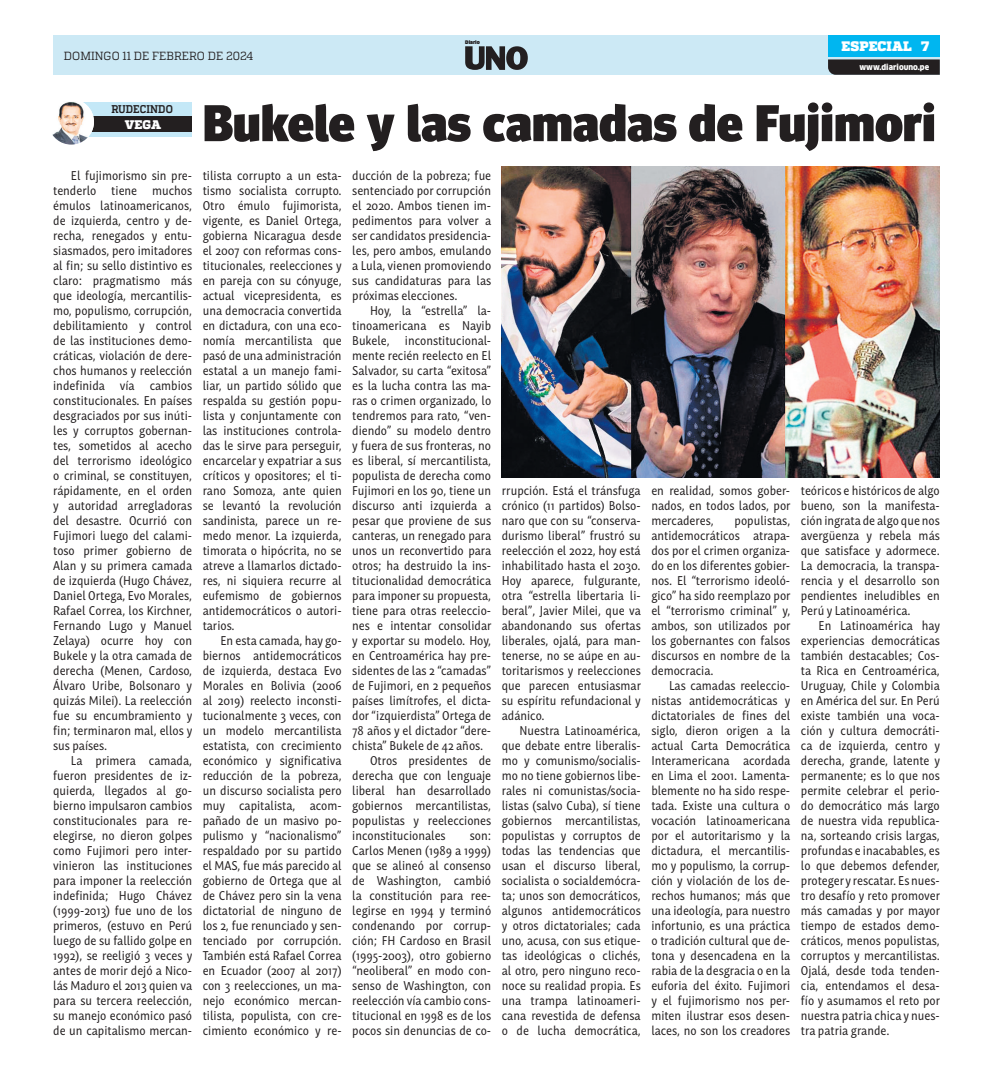
<style>
.page{position:relative;width:993px;height:1081px;background:#fff}
.page>*{position:absolute;margin:0;border:0;box-sizing:border-box;transform-origin:0 0}
.TITULAR{font:900 51.62px "Meta Head OT";color:#231f20}
.t1{font:900 13.75px "Quadon";letter-spacing:.01em;color:#fff}
.t2{font:12.5px/15px "Mastro Sans";color:#231f20;text-align:justify;scale:.88 1}
.CARGO_CREDITO{font:800 12.5px "Quadon";color:#fff}
.t3{font:11.75px "Quadon";color:#231f20;scale:.95 1}
.NOMBRE_CREDITO{font:700 11.25px "Quadon";letter-spacing:.005em;color:#231f20;scale:.9 1}
.t4{font:900 7.88px "Clan Pro";color:#fff;scale:.95 1}
.t5{font:900 4.88px "Clan Pro";letter-spacing:-.01em;color:#231f20}
</style>
<div class="page">
<div style="left:53px;top:35px;width:886px;height:40px;background:#cce9f5"></div>
<div style="left:827px;top:35px;width:112px;height:22px;background:#00b6f0"></div>
<svg style="left:828px;top:59px;width:111px;height:16px;background:#2b292a"></svg>
<svg style="left:465px;top:46px;width:62px;height:24px"></svg>
<div style="left:75px;top:102px;width:117px;height:35px;background:#c4e8f7"></div>
<div style="left:87px;top:116px;width:105px;height:16px;background:#231f20"></div>
<img style="left:52px;top:102px;width:42px;height:43px">
<img style="left:501px;top:167px;width:438px;height:311px">
<p class="t3" style="left:64px;top:49px;width:201px">DOMINGO 11 DE FEBRERO DE 2024</p>
<p class="t5" style="left:465px;top:40px;width:16px">Diario</p>
<p class="t1" style="left:841px;top:38px;width:72px">ESPECIAL</p>
<p class="t1" style="left:920px;top:38px;width:10px">7</p>
<p class="t4" style="left:859px;top:62px;width:75px">www.diariouno.pe</p>
<p class="NOMBRE_CREDITO" style="left:111px;top:103px;width:70px">RUDECINDO</p>
<p class="CARGO_CREDITO" style="left:125px;top:117px;width:38px">VEGA</p>
<p class="t2" style="left:53px;top:167px;width:159px;text-indent:18px">El fujimorismo sin pre&shy;tenderlo tiene muchos émulos latinoamericanos, de izquierda, centro y de&shy;recha, renegados y entu&shy;siasmados, pero imitadores al fin; su sello distintivo es claro: pragmatismo más que ideología, mercantilis&shy;mo, populismo, corrupción, debilitamiento y control de las instituciones demo&shy;cráticas, violación de dere&shy;chos humanos y reelección indefinida vía cambios constitucionales. En países desgraciados por sus inúti&shy;les y corruptos gobernan&shy;tes, sometidos al acecho del terrorismo ideológico o criminal, se constituyen, rápidamente, en el orden y autoridad arregladoras del desastre. Ocurrió con Fujimori luego del calami&shy;toso primer gobierno de Alan y su primera camada de izquierda (Hugo Chávez, Daniel Ortega, Evo Morales, Rafael Correa, los Kirchner, Fernando Lugo y Manuel Zelaya) ocurre hoy con Bukele y la otra camada de derecha (Menen, Cardoso, Álvaro Uribe, Bolsonaro y quizás Milei). La reelección fue su encumbramiento y fin; terminaron mal, ellos y sus países.</p>
<p class="t2" style="left:53px;top:752px;width:159px;text-indent:18px">La primera camada, fueron presidentes de iz&shy;quierda, llegados al go&shy;bierno impulsaron cambios constitucionales para re&shy;elegirse, no dieron golpes como Fujimori pero inter&shy;vinieron las instituciones para imponer la reelección indefinida; Hugo Chávez (1999-2013) fue uno de los primeros, (estuvo en Perú luego de su fallido golpe en 1992), se reeligió 3 veces y antes de morir dejó a Nico&shy;lás Maduro el 2013 quien va para su tercera reelección, su manejo económico pasó de un capitalismo mercan-</p>
<p class="TITULAR" style="left:203px;top:93px;width:734px">Bukele y las camadas de Fujimori</p>
<p class="t2" style="left:203px;top:167px;width:159px">tilista corrupto a un esta&shy;tismo socialista corrupto.<br>Otro émulo fujimorista, vigente, es Daniel Ortega, gobierna Nicaragua desde el 2007 con reformas cons&shy;titucionales, reelecciones y en pareja con su cónyuge, actual vicepresidenta, es una democracia convertida en dictadura, con una eco&shy;nomía mercantilista que pasó de una administración estatal a un manejo fami&shy;liar, un partido sólido que respalda su gestión popu&shy;lista y conjuntamente con las instituciones controla&shy;das le sirve para perseguir, encarcelar y expatriar a sus críticos y opositores; el ti&shy;rano Somoza, ante quien se levantó la revolución sandinista, parece un re&shy;medo menor. La izquierda, timorata o hipócrita, no se atreve a llamarlos dictado&shy;res, ni siquiera recurre al eufemismo de gobiernos antidemocráticos o autori&shy;tarios.</p>
<p class="t2" style="left:203px;top:632px;width:159px;text-indent:18px">En esta camada, hay go&shy;biernos antidemocráticos de izquierda, destaca Evo Morales en Bolivia (2006 al 2019) reelecto inconsti&shy;tucionalmente 3 veces, con un modelo mercantilista estatista, con crecimiento económico y significativa reducción de la pobreza, un discurso socialista pero muy capitalista, acom&shy;pañado de un masivo po&shy;pulismo y “nacionalismo” respaldado por su partido el MAS, fue más parecido al gobierno de Ortega que al de Chávez pero sin la vena dictatorial de ninguno de los 2, fue renunciado y sen&shy;tenciado por corrupción.<br>También está Rafael Correa en Ecuador (2007 al 2017) con 3 reelecciones, un ma&shy;nejo económico mercan&shy;tilista, populista, con cre&shy;cimiento económico y re-</p>
<p class="t2" style="left:352px;top:167px;width:159px">ducción de la pobreza; fue sentenciado por corrupción el 2020. Ambos tienen im&shy;pedimentos para volver a ser candidatos presidencia&shy;les, pero ambos, emulando a Lula, vienen promoviendo sus candidaturas para las próximas elecciones.</p>
<p class="t2" style="left:352px;top:302px;width:160px;text-indent:18px">Hoy, la “estrella” la&shy;tinoamericana es Nayib Bukele, inconstitucional&shy;mente recién reelecto en El Salvador, su carta “exitosa” es la lucha contra las ma&shy;ras o crimen organizado, lo tendremos para rato, “ven&shy;diendo” su modelo dentro y fuera de sus fronteras, no es liberal, sí mercantilista, populista de derecha como Fujimori en los 90, tiene un discurso anti izquierda a pesar que proviene de sus canteras, un renegado para unos un reconvertido para otros; ha destruido la ins&shy;titucionalidad democrática para imponer su propuesta, tiene para otras reeleccio&shy;nes e intentar consolidar y exportar su modelo. Hoy, en Centroamérica hay pre&shy;sidentes de las 2 “camadas” de Fujimori, en 2 pequeños países limítrofes, el dicta&shy;dor “izquierdista” Ortega de 78 años y el dictador “dere&shy;chista” Bukele de 42 años.</p>
<p class="t2" style="left:352px;top:752px;width:159px;text-indent:18px">Otros presidentes de derecha que con lenguaje liberal han desarrollado gobiernos mercantilistas, populistas y reelecciones inconstitucionales</p>
<p class="t2" style="left:352px;top:827px;width:159px;text-indent:117px">son:<br>Carlos Menen (1989 a 1999) que se alineó al consenso de Washington, cambió la constitución para ree&shy;legirse en 1994 y terminó condenando por corrup&shy;ción; FH Cardoso en Brasil (1995-2003), otro gobierno “neoliberal” en modo con&shy;senso de Washington, con reelección vía cambio cons&shy;titucional en 1998 es de los pocos sin denuncias de co-</p>
<p class="t2" style="left:501px;top:482px;width:160px">rrupción. Está el tránsfuga crónico (11 partidos) Bolso&shy;naro que con su “conserva&shy;durismo liberal” frustró su reelección el 2022, hoy está inhabilitado hasta el 2030.<br>Hoy aparece, fulgurante, otra “estrella libertaria li&shy;beral”, Javier Milei, que va abandonando sus ofertas liberales, ojalá, para man&shy;tenerse, no se aúpe en au&shy;toritarismos y reelecciones que parecen entusiasmar su espíritu refundacional y adánico.</p>
<p class="t2" style="left:501px;top:722px;width:159px;text-indent:18px">Nuestra Latinoamérica, que debate entre liberalis&shy;mo y comunismo/socialis&shy;mo no tiene gobiernos libe&shy;rales ni comunistas/socia&shy;listas (salvo Cuba), sí tiene gobiernos mercantilistas, populistas y corruptos de todas las tendencias que usan el discurso liberal, socialista o socialdemócra&shy;ta; unos son democráticos, algunos antidemocráticos y otros dictatoriales; cada uno, acusa, con sus etique&shy;tas ideológicas o clichés, al otro, pero ninguno reco&shy;noce su realidad propia. Es una trampa latinoameri&shy;cana revestida de defensa o de lucha democrática,</p>
<p class="t2" style="left:651px;top:482px;width:160px">en realidad, somos gober&shy;nados, en todos lados, por mercaderes,</p>
<p class="t2" style="left:651px;top:512px;width:160px;text-indent:83px">populistas, antidemocráticos atrapa&shy;dos por el crimen organiza&shy;do en los diferentes gobier&shy;nos. El “terrorismo ideoló&shy;gico” ha sido reemplazo por el “terrorismo criminal” y, ambos, son utilizados por los gobernantes con falsos discursos en nombre de la democracia.</p>
<p class="t2" style="left:651px;top:677px;width:159px;text-indent:18px">Las camadas reeleccio&shy;nistas antidemocráticas y dictatoriales de fines del siglo, dieron origen a la actual Carta Democrática Interamericana acordada en Lima el 2001. Lamenta&shy;blemente no ha sido respe&shy;tada. Existe una cultura o vocación latinoamericana por el autoritarismo y la dictadura, el mercantilis&shy;mo y populismo, la corrup&shy;ción y violación de los de&shy;rechos humanos; más que una ideología, para nuestro infortunio, es una práctica o tradición cultural que de&shy;tona y desencadena en la rabia de la desgracia o en la euforia del éxito. Fujimori y el fujimorismo nos per&shy;miten ilustrar esos desen&shy;laces, no son los creadores</p>
<p class="t2" style="left:800px;top:482px;width:159px">teóricos e históricos de algo bueno, son la manifesta&shy;ción ingrata de algo que nos avergüenza y rebela más que satisface y adormece.<br>La democracia, la transpa&shy;rencia y el desarrollo son pendientes ineludibles en Perú y Latinoamérica.</p>
<p class="t2" style="left:800px;top:617px;width:160px;text-indent:18px">En Latinoamérica hay experiencias democráticas también destacables; Cos&shy;ta Rica en Centroamérica, Uruguay, Chile y Colombia en América del sur. En Perú existe también una voca&shy;ción y cultura democráti&shy;ca de izquierda, centro y derecha, grande, latente y permanente; es lo que nos permite celebrar el perio&shy;do democrático más largo de nuestra vida republica&shy;na, sorteando crisis largas, profundas e inacabables, es lo que debemos defender, proteger y rescatar. Es nues&shy;tro desafío y reto promover más camadas y por mayor tiempo de estados demo&shy;cráticos, menos populistas, corruptos y mercantilistas.<br>Ojalá, desde toda tenden&shy;cia, entendamos el desa&shy;fío y asumamos el reto por nuestra patria chica y nues&shy;tra patria grande.</p>
</div>
